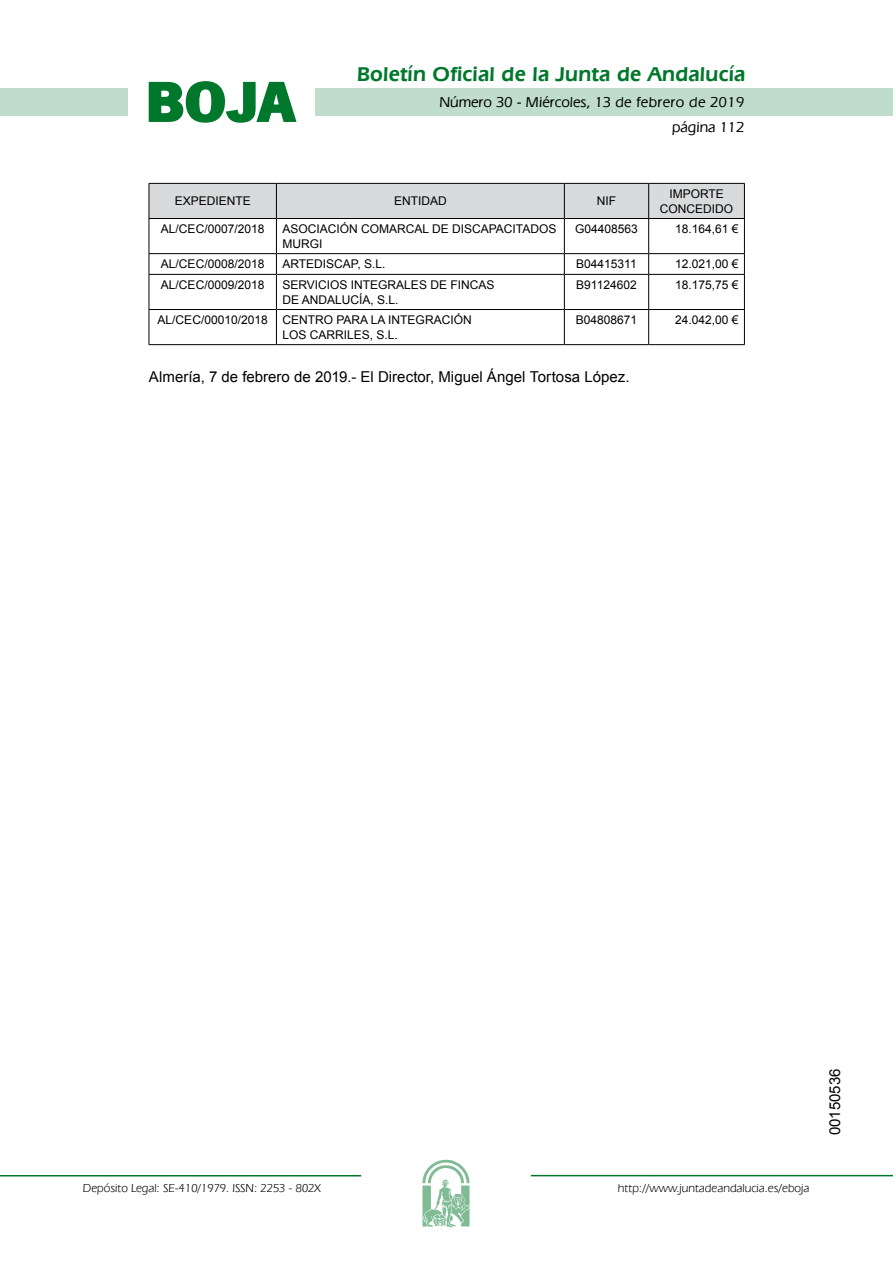
<style>
.page{position:relative;width:893px;height:1263px;background:#fff}
.page>*{position:absolute;margin:0;border:0;box-sizing:border-box;transform-origin:0 0}
.t1{font:700 57.75px "News Got T";color:#00782c;scale:1.14 1}
.t2{font:600 21px "Eras IT Cby BT";letter-spacing:.01em;color:#00782c}
.t3{font:15px "Arial";color:#000}
.t4{font:500 15px/24.5px "Eras IT Cby BT";color:#000;text-align:right}
.t5{font:12px/14.4px "Arial";color:#000}
.t6{font:12px "Eras IT Cby BT";color:#000}
</style>
<div class="page">
<div style="left:315px;top:88px;width:577px;height:28px;background:#bfddca"></div>
<div style="left:0;top:88px;width:128px;height:28px;background:#bfddca"></div>
<hr style="left:0;top:1175px;width:361px;height:2px;background:#00782c">
<svg style="left:422px;top:1159px;width:47px;height:68px"></svg>
<hr style="left:531px;top:1175px;width:361px;height:1px;background:#00782c">
<svg style="left:148px;top:81px;width:149px;height:42px"></svg>
<div style="left:150px;top:184px;width:594px;height:34px;background:#d9dadb"></div>
<hr style="left:149px;top:183px;width:127px;height:1px;background:#000">
<hr style="left:149px;top:184px;width:1px;height:34px;background:#000">
<hr style="left:276px;top:183px;width:288px;height:1px;background:#000">
<hr style="left:276px;top:184px;width:1px;height:34px;background:#000">
<hr style="left:564px;top:183px;width:84px;height:1px;background:#000">
<hr style="left:564px;top:184px;width:1px;height:34px;background:#000">
<hr style="left:648px;top:183px;width:96px;height:1px;background:#000">
<hr style="left:648px;top:184px;width:1px;height:34px;background:#000">
<hr style="left:744px;top:184px;width:1px;height:34px;background:#000">
<hr style="left:149px;top:218px;width:127px;height:1px;background:#000">
<hr style="left:149px;top:219px;width:1px;height:34px;background:#000">
<hr style="left:276px;top:218px;width:288px;height:1px;background:#000">
<hr style="left:276px;top:219px;width:1px;height:34px;background:#000">
<hr style="left:564px;top:218px;width:84px;height:1px;background:#000">
<hr style="left:564px;top:219px;width:1px;height:34px;background:#000">
<hr style="left:648px;top:218px;width:96px;height:1px;background:#000">
<hr style="left:648px;top:219px;width:1px;height:34px;background:#000">
<hr style="left:744px;top:219px;width:1px;height:34px;background:#000">
<hr style="left:149px;top:253px;width:127px;height:1px;background:#000">
<svg style="left:149px;top:254px;width:1px;height:20px"></svg>
<hr style="left:276px;top:253px;width:288px;height:1px;background:#000">
<svg style="left:276px;top:254px;width:1px;height:20px"></svg>
<hr style="left:564px;top:253px;width:84px;height:1px;background:#000">
<svg style="left:564px;top:254px;width:1px;height:20px"></svg>
<hr style="left:648px;top:253px;width:96px;height:1px;background:#000">
<svg style="left:648px;top:254px;width:1px;height:20px"></svg>
<svg style="left:744px;top:254px;width:1px;height:20px"></svg>
<hr style="left:149px;top:274px;width:127px;height:1px;background:#000">
<hr style="left:149px;top:275px;width:1px;height:34px;background:#000">
<hr style="left:276px;top:274px;width:288px;height:1px;background:#000">
<hr style="left:276px;top:275px;width:1px;height:34px;background:#000">
<hr style="left:564px;top:274px;width:84px;height:1px;background:#000">
<hr style="left:564px;top:275px;width:1px;height:34px;background:#000">
<hr style="left:648px;top:274px;width:96px;height:1px;background:#000">
<hr style="left:648px;top:275px;width:1px;height:34px;background:#000">
<hr style="left:744px;top:275px;width:1px;height:34px;background:#000">
<hr style="left:149px;top:309px;width:127px;height:1px;background:#000">
<hr style="left:149px;top:310px;width:1px;height:34px;background:#000">
<hr style="left:276px;top:309px;width:288px;height:1px;background:#000">
<hr style="left:276px;top:310px;width:1px;height:34px;background:#000">
<hr style="left:564px;top:309px;width:84px;height:1px;background:#000">
<hr style="left:564px;top:310px;width:1px;height:34px;background:#000">
<hr style="left:648px;top:309px;width:96px;height:1px;background:#000">
<hr style="left:648px;top:310px;width:1px;height:34px;background:#000">
<hr style="left:744px;top:310px;width:1px;height:34px;background:#000">
<hr style="left:149px;top:344px;width:127px;height:1px;background:#000">
<hr style="left:276px;top:344px;width:288px;height:1px;background:#000">
<hr style="left:564px;top:344px;width:84px;height:1px;background:#000">
<hr style="left:648px;top:344px;width:96px;height:1px;background:#000">
<h1 class="t1" style="left:145px;top:68px;width:133px">BOJA</h1>
<h2 class="t2" style="left:357px;top:62px;width:390px">Boletín Oficial de la Junta de Andalucía</h2>
<p class="t4" style="left:439px;top:90px;width:306px">Número 30 - Miércoles, 13 de febrero de 2019 página 112</p>
<p class="t5" style="left:175px;top:194px;width:78px">EXPEDIENTE</p>
<p class="t5" style="left:394px;top:194px;width:54px">ENTIDAD</p>
<p class="t5" style="left:597px;top:194px;width:21px">NIF</p>
<p class="t5" style="left:660px;top:187px;width:75px;text-align:center">IMPORTE<br>CONCEDIDO</p>
<p class="t5" style="left:161px;top:222px;width:105px">AL/CEC/0007/2018</p>
<p class="t5" style="left:282px;top:222px;width:275px">ASOCIACIÓN COMARCAL DE DISCAPACITADOS<br>MURGI</p>
<p class="t5" style="left:575px;top:222px;width:64px">G04408563</p>
<p class="t5" style="left:675px;top:222px;width:65px">18.164,61 €</p>
<p class="t5" style="left:161px;top:257px;width:105px">AL/CEC/0008/2018</p>
<p class="t5" style="left:282px;top:257px;width:104px">ARTEDISCAP, S.L.</p>
<p class="t5" style="left:576px;top:257px;width:62px">B04415311</p>
<p class="t5" style="left:675px;top:257px;width:65px">12.021,00 €</p>
<p class="t5" style="left:161px;top:278px;width:105px">AL/CEC/0009/2018</p>
<p class="t5" style="left:282px;top:278px;width:213px">SERVICIOS INTEGRALES DE FINCAS<br>DE ANDALUCÍA, S.L.</p>
<p class="t5" style="left:576px;top:278px;width:62px">B91124602</p>
<p class="t5" style="left:675px;top:278px;width:65px">18.175,75 €</p>
<p class="t5" style="left:282px;top:313px;width:191px;text-indent:-125px">AL/CEC/00010/2018 CENTRO PARA LA INTEGRACIÓN<br>LOS CARRILES, S.L.</p>
<p class="t5" style="left:576px;top:313px;width:63px">B04808671</p>
<p class="t5" style="left:675px;top:313px;width:65px">24.042,00 €</p>
<p class="t3" style="left:149px;top:367px;width:482px">Almería, 7 de febrero de 2019.- El Director, Miguel Ángel Tortosa López.</p>
<p class="t6" style="left:83px;top:1181px;width:239px">Depósito Legal: SE-410/1979. ISSN: 2253 - 802X</p>
<p class="t6" style="left:618px;top:1181px;width:193px">http://www.juntadeandalucia.es/eboja</p>
<p class="t3" style="left:825px;top:1135px;width:68px;rotate:-90deg">00150536</p>
</div>
